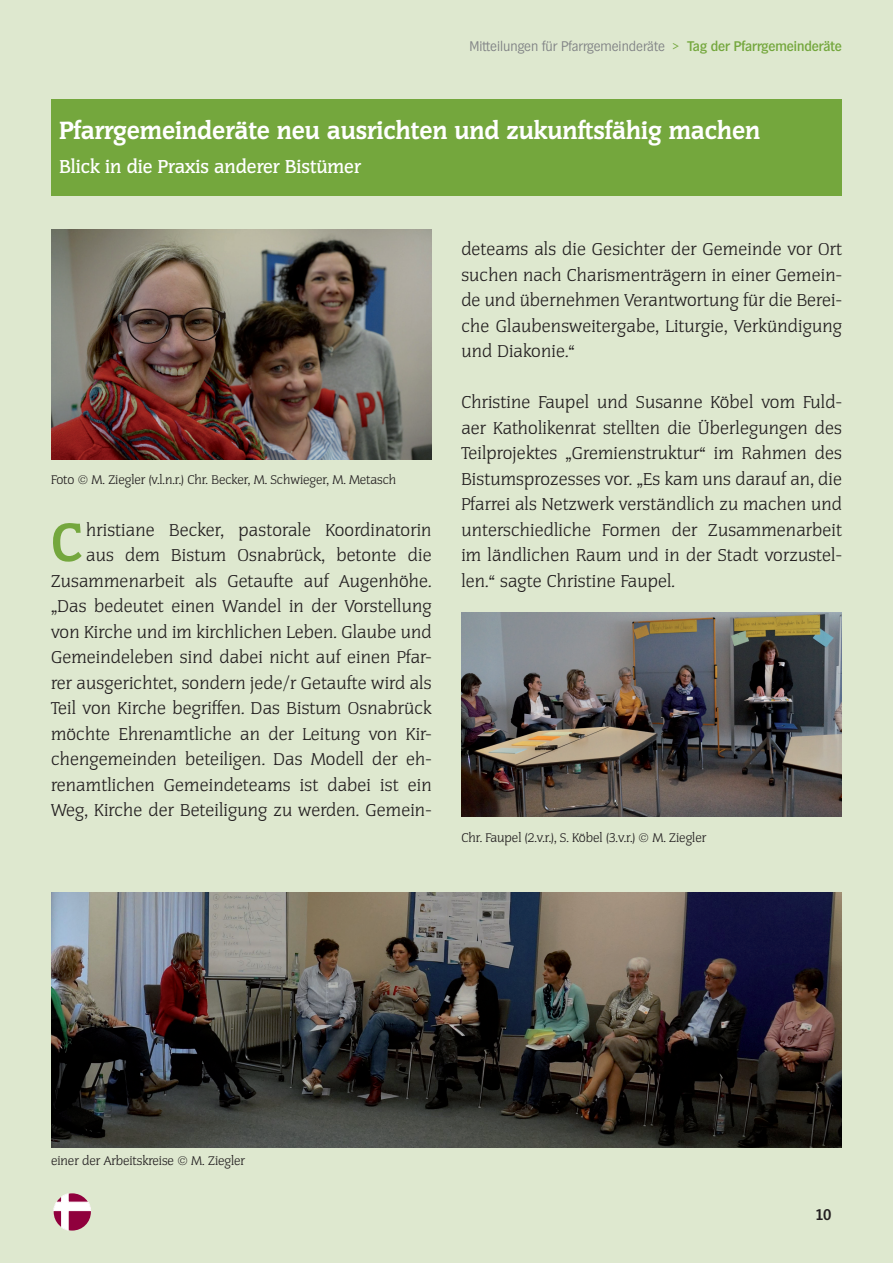
<style>
.page{position:relative;width:893px;height:1263px;background:#dee8cf}
.page>*{position:absolute;margin:0;border:0;box-sizing:border-box;transform-origin:0 0}
.t1{font:700 51.9px "Congress";color:#74a73d}
.t2{font:800 24px "Congress";color:#fff}
.t3{font:500 18px "Congress";color:#fff}
.t4{font:300 16.5px/25.5px "Congress";letter-spacing:.01em;color:#231f20;text-align:justify}
.t5{font:600 15px "Hamburg";color:#231f20}
.t6{font:300 13.5px "Hamburg";color:#808285}
.t7{font:300 12px "Congress";letter-spacing:-.005em;color:#231f20}
.s1{color:#74a73d}
.s2{font-weight:500;color:#74a73d}
</style>
<div class="page">
<svg style="left:54px;top:1194px;width:37px;height:36px"></svg>
<div style="left:51px;top:99px;width:791px;height:96px;background:#74a73d"></div>
<img style="left:51px;top:230px;width:381px;height:229px">
<img style="left:51px;top:893px;width:791px;height:255px">
<img style="left:461px;top:612px;width:381px;height:204px">
<p class="t6" style="left:469px;top:39px;width:374px">Mitteilungen für Pfarrgemeinderäte <span class="s1">&gt;</span> <span class="s2">Tag der Pfarrgemeinderäte</span></p>
<h2 class="t2" style="left:60px;top:117px;width:702px">Pfarrgemeinderäte neu ausrichten und zukunftsfähig machen</h2>
<p class="t3" style="left:60px;top:156px;width:303px">Blick in die Praxis anderer Bistümer</p>
<p class="t7" style="left:51px;top:472px;width:347px">Foto © M. Ziegler (v.l.n.r.) Chr. Becker, M. Schwieger, M. Metasch</p>
<p class="t4" style="left:51px;top:517px;width:382px;text-align:right">hristiane Becker, pastorale Koordinatorin<br>aus dem Bistum Osnabrück, betonte die Zusammenarbeit als Getaufte auf Augenhöhe. „Das bedeutet einen Wandel in der Vorstellung von Kirche und im kirchlichen Leben. Glaube und Gemeindeleben sind dabei nicht auf einen Pfar&shy;rer ausgerichtet, sondern jede/r Getaufte wird als Teil von Kirche begriffen. Das Bistum Osnabrück möchte Ehrenamtliche an der Leitung von Kir&shy;chengemeinden beteiligen. Das Modell der eh&shy;renamtlichen Gemeindeteams ist dabei ist ein Weg, Kirche der Beteiligung zu werden. Gemein-</p>
<h1 class="t1" style="left:51px;top:511px;width:33px">C</h1>
<p class="t4" style="left:461px;top:237px;width:382px">deteams als die Gesichter der Gemeinde vor Ort suchen nach Charismenträgern in einer Gemein&shy;de und übernehmen Verantwortung für die Berei&shy;che Glaubensweitergabe, Liturgie, Verkündigung und Diakonie.“</p>
<p class="t4" style="left:461px;top:390px;width:382px">Christine Faupel und Susanne Köbel vom Fuld&shy;aer Katholikenrat stellten die Überlegungen des Teilprojektes „Gremienstruktur“ im Rahmen des Bistumsprozesses vor. „Es kam uns darauf an, die Pfarrei als Netzwerk verständlich zu machen und unterschiedliche Formen der Zusammenarbeit im ländlichen Raum und in der Stadt vorzustel&shy;len.“ sagte Christine Faupel.</p>
<p class="t7" style="left:461px;top:830px;width:246px">Chr. Faupel (2.v.r.), S. Köbel (3.v.r.) © M. Ziegler</p>
<p class="t7" style="left:51px;top:1153px;width:196px">einer der Arbeitskreise © M. Ziegler</p>
<p class="t5" style="left:816px;top:1206px;width:17px">10</p>
</div>
